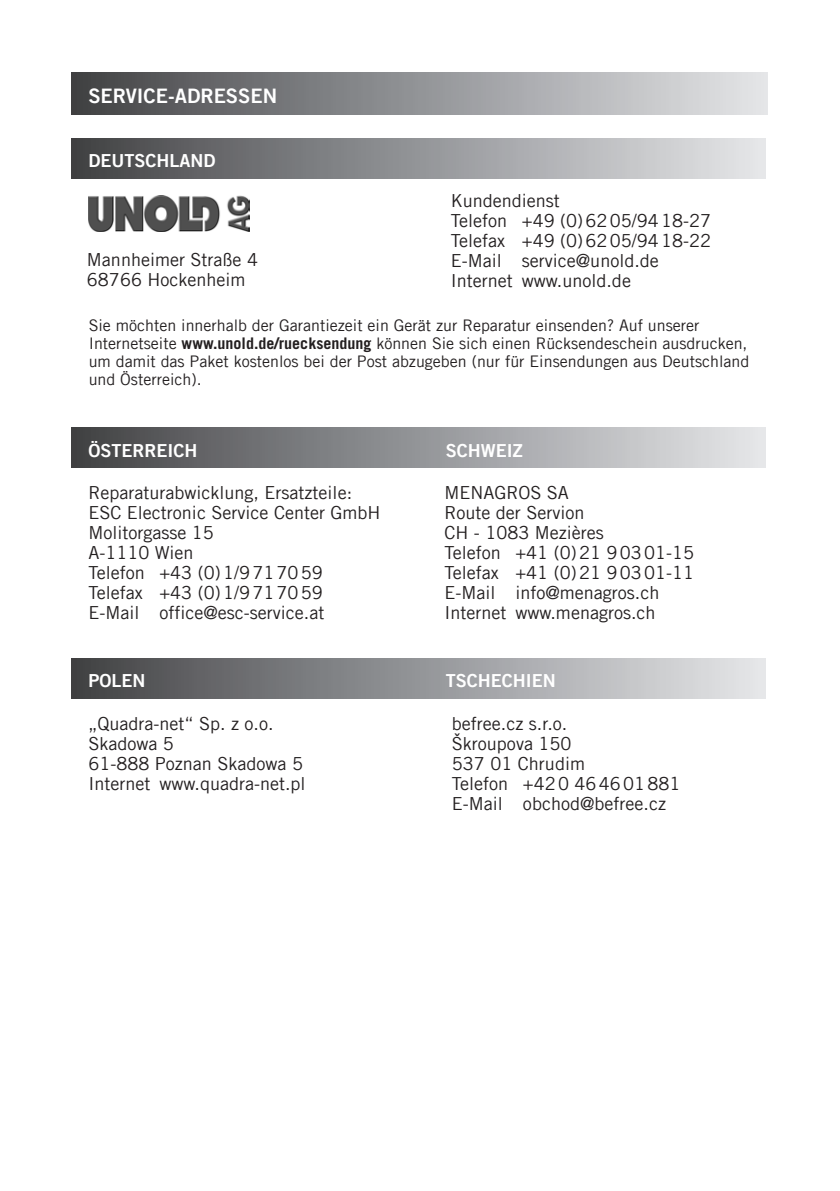
<style>
.page{position:relative;width:840px;height:1191px;background:#fff}
.page>*{position:absolute;margin:0;border:0;box-sizing:border-box;transform-origin:0 0}
.t1{font:20px "Trade Gothic LT Com Bd 2";color:#fff}
.t2{font:18px/20px "Trade Gothic LT Com";color:#231f20}
.t3{font:18px "Trade Gothic LT Com Bd 2";color:#fff}
.t4{font:16px/18px "Trade Gothic LT Com";color:#231f20}
.s1{font-weight:700}
</style>
<div class="page">
<div style="left:71px;top:73px;width:695px;height:41px;background:linear-gradient(to right,#424345,#e4e5e8)"></div>
<div style="left:71px;top:139px;width:694px;height:39px;background:linear-gradient(to right,#424345,#e6e7ea)"></div>
<div style="left:71px;top:428px;width:694px;height:40px;background:linear-gradient(to right,#424345,#e6e7ea)"></div>
<div style="left:71px;top:658px;width:694px;height:40px;background:linear-gradient(to right,#424345,#e6e7ea)"></div>
<img style="left:89px;top:196px;width:160px;height:36px">
<p class="t1" style="left:88px;top:84px;width:190px">SERVICE-ADRESSEN</p>
<p class="t3" style="left:88px;top:150px;width:127px">DEUTSCHLAND</p>
<p class="t2" style="left:87px;top:249px;width:172px">Mannheimer Straße 4<br>68766 Hockenheim</p>
<p class="t2" style="left:450px;top:190px;width:261px">Kundendienst<br>Telefon +49 (0)6205/9418-27<br>Telefax +49 (0)6205/9418-22<br>E-Mail service@unold.de<br>Internet www.unold.de</p>
<p class="t4" style="left:89px;top:316px;width:661px">Sie möchten innerhalb der Garantiezeit ein Gerät zur Reparatur einsenden? Auf unserer Internetseite <span class="s1">www.unold.de/ruecksendung</span> können Sie sich einen Rücksendeschein ausdrucken, um damit das Paket kostenlos bei der Post abzugeben (nur für Einsendungen aus Deutschland und Österreich).</p>
<p class="t3" style="left:88px;top:439px;width:111px">ÖSTERREICH</p>
<p class="t3" style="left:445px;top:439px;width:78px">SCHWEIZ</p>
<p class="t2" style="left:88px;top:482px;width:293px">Reparaturabwicklung, Ersatzteile:<br>ESC Electronic Service Center GmbH<br>Molitorgasse 15<br>A-1110 Wien<br>Telefon +43 (0)1/9717059<br>Telefax +43 (0)1/9717059<br>E-Mail office@esc-service.at</p>
<p class="t2" style="left:444px;top:482px;width:251px">MENAGROS SA<br>Route der Servion<br>CH - 1083 Mezières<br>Telefon +41 (0)21 90301-15<br>Telefax +41 (0)21 90301-11<br>E-Mail info@menagros.ch<br>Internet www.menagros.ch</p>
<p class="t3" style="left:88px;top:669px;width:59px">POLEN</p>
<p class="t3" style="left:445px;top:669px;width:111px">TSCHECHIEN</p>
<p class="t2" style="left:88px;top:713px;width:219px">„Quadra-net“ Sp. z o.o.<br>Skadowa 5<br>61-888 Poznan Skadowa 5<br>Internet www.quadra-net.pl</p>
<p class="t2" style="left:451px;top:713px;width:230px">befree.cz s.r.o.<br>Škroupova 150<br>537 01 Chrudim<br>Telefon +420 464601881<br>E-Mail obchod@befree.cz</p>
</div>
